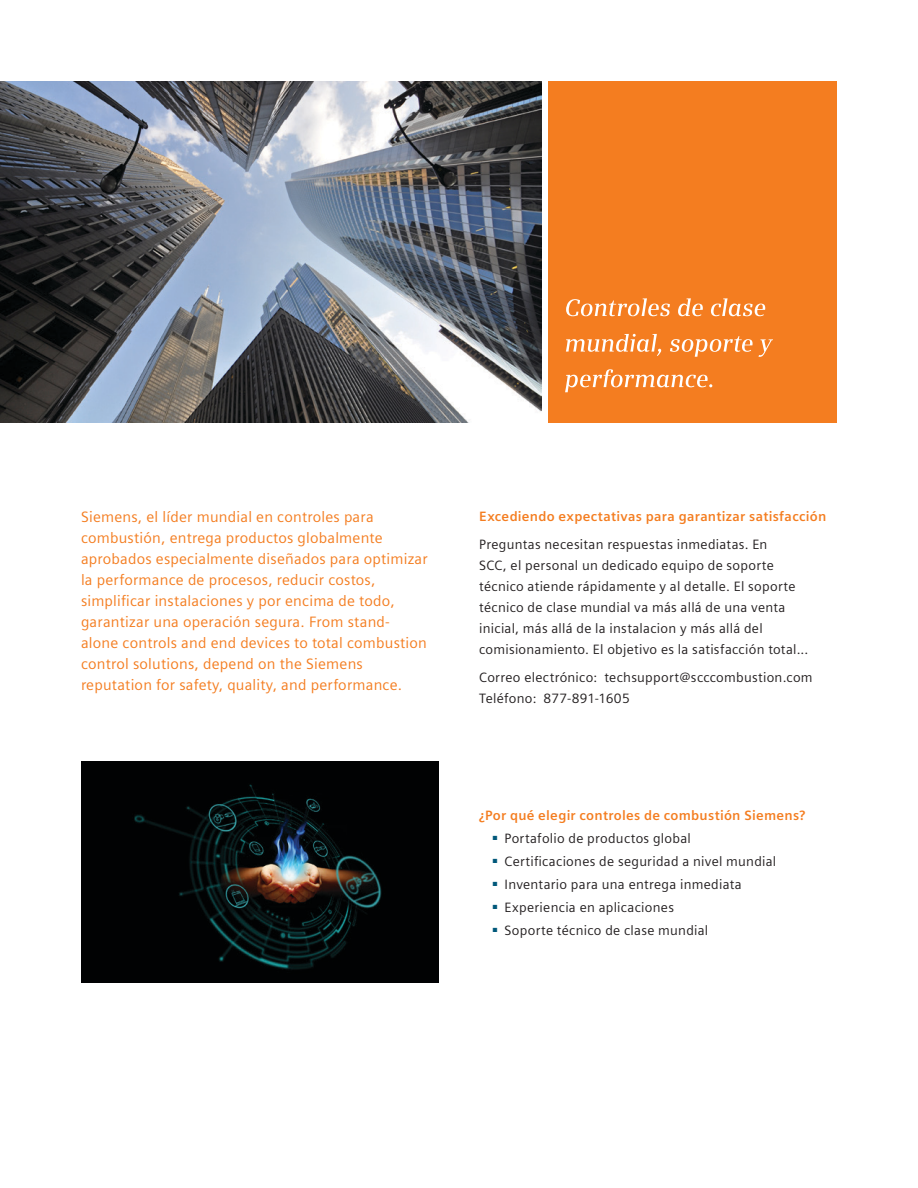
<style>
.page{position:relative;width:918px;height:1188px;background:#fff}
.page>*{position:absolute;margin:0;border:0;box-sizing:border-box;transform-origin:0 0}
.Orange_Highlight_Tex{font:15px/21px "Siemens Sans";letter-spacing:.015em;color:#f47d20}
.t1{font:13.5px/21px "Siemens Sans";letter-spacing:.02em;color:#231f20}
.t2{font:700 13.5px "Siemens Sans";letter-spacing:.02em;color:#f47d20}
</style>
<div class="page">
<div style="left:549px;top:81px;width:288px;height:341px;background:#f47d20"></div>
<img style="left:0;top:81px;width:541px;height:341px">
<svg style="left:565px;top:369px;width:147px;height:23px"></svg>
<svg style="left:566px;top:334px;width:207px;height:23px"></svg>
<svg style="left:566px;top:298px;width:199px;height:18px"></svg>
<img style="left:81px;top:762px;width:358px;height:221px">
<p class="Orange_Highlight_Tex" style="left:81px;top:507px;width:348px">Siemens, el líder mundial en controles para combustión, entrega productos globalmente aprobados especialmente diseñados para optimizar la performance de procesos, reducir costos, simplificar instalaciones y por encima de todo, garantizar una operación segura. From stand&shy;alone controls and end devices to total combustion control solutions, depend on the Siemens reputation for safety, quality, and performance.</p>
<h2 class="t2" style="left:479px;top:509px;width:349px">Excediendo expectativas para garantizar satisfacción</h2>
<p class="t1" style="left:479px;top:534px;width:331px">Preguntas necesitan respuestas inmediatas. En<br>SCC, el personal un dedicado equipo de soporte técnico atiende rápidamente y al detalle. El soporte técnico de clase mundial va más allá de una venta inicial, más allá de la instalacion y más allá del comisionamiento. El objetivo es la satisfacción total...</p>
<p class="t1" style="left:479px;top:667px;width:335px">Correo electrónico: techsupport@scccombustion.com</p>
<p class="t1" style="left:479px;top:688px;width:152px">Teléfono: 877-891-1605</p>
<h2 class="t2" style="left:479px;top:808px;width:327px">¿Por qué elegir controles de combustión Siemens?</h2>
<p class="t1" style="left:493px;top:828px;width:200px"><sup>■</sup> Portafolio de productos global</p>
<p class="t1" style="left:493px;top:851px;width:285px"><sup>■</sup> Certificaciones de seguridad a nivel mundial</p>
<p class="t1" style="left:493px;top:874px;width:251px"><sup>■</sup> Inventario para una entrega inmediata</p>
<p class="t1" style="left:493px;top:897px;width:183px"><sup>■</sup> Experiencia en aplicaciones</p>
<p class="t1" style="left:493px;top:920px;width:217px"><sup>■</sup> Soporte técnico de clase mundial</p>
</div>
